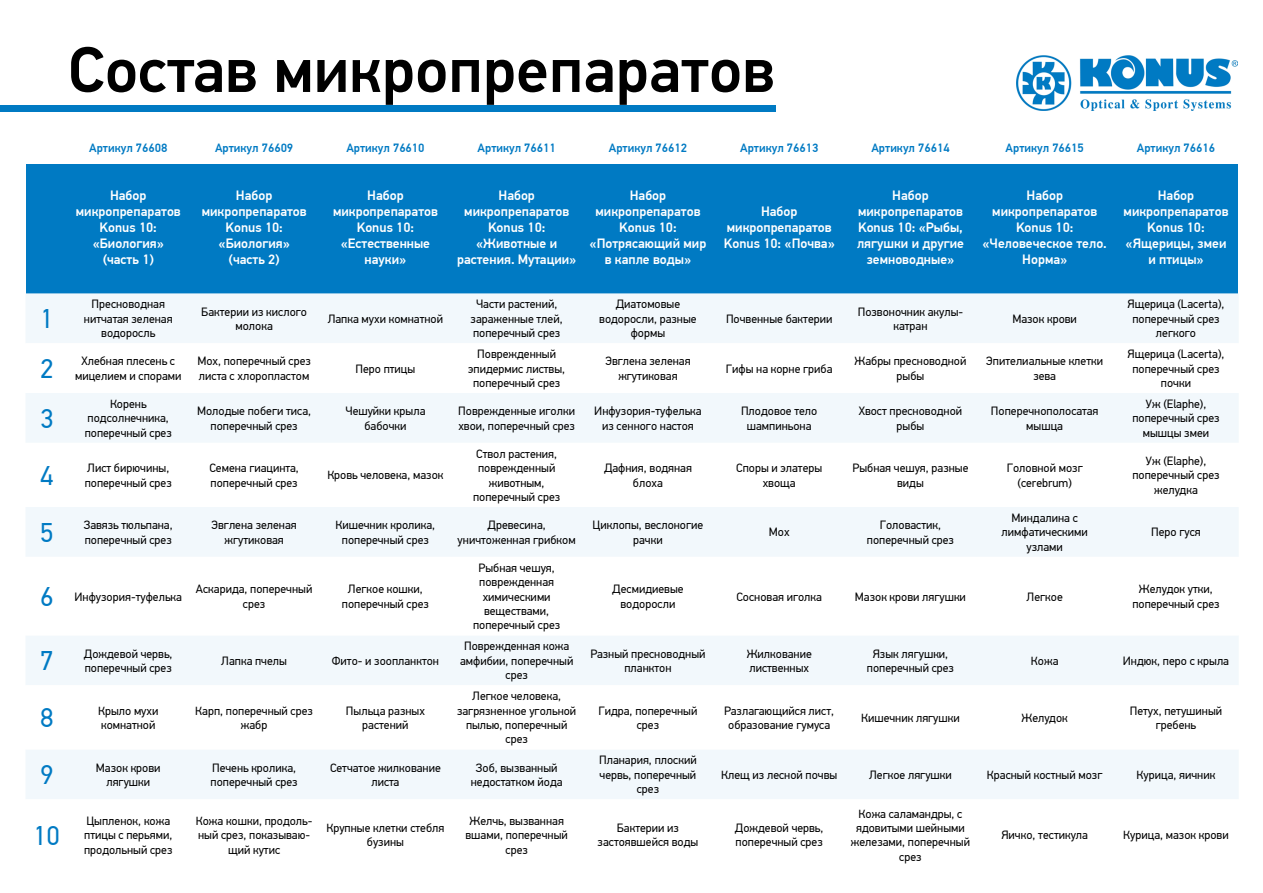
<style>
.page{position:relative;width:1263px;height:893px;background:#fff}
.page>*{position:absolute;margin:0;border:0;box-sizing:border-box;transform-origin:0 0}
.t1{font:500 64.5px "PF Din Text Pro";color:#000}
.t2{font:27px "PF Din Text Pro";color:#007ac3}
.t3{font:500 13.5px/16.2px "PF Din Text Pro";color:#fff;text-align:center}
.t4{font:12px/14.4px "PF Din Text Pro";color:#000;text-align:center}
.t5{font:500 12px "PF Din Text Pro";color:#007ac3}
</style>
<div class="page">
<div style="left:26px;top:164px;width:1211px;height:129px;background:#007ac3"></div>
<div style="left:26px;top:293px;width:1212px;height:50px;background:#f2f8fc"></div>
<svg style="left:26px;top:393px;width:1212px;height:406px"></svg>
<div style="left:0;top:105px;width:775px;height:7px;background:#007ac3"></div>
<img style="left:1016px;top:56px;width:221px;height:54px">
<h1 class="t1" style="left:68px;top:31px;width:708px">Состав микропрепаратов</h1>
<p class="t5" style="left:89px;top:141px;width:80px">Артикул 76608</p>
<p class="t5" style="left:215px;top:141px;width:80px">Артикул 76609</p>
<p class="t5" style="left:346px;top:141px;width:80px">Артикул 76610</p>
<p class="t5" style="left:478px;top:141px;width:80px">Артикул 76611</p>
<p class="t5" style="left:609px;top:141px;width:80px">Артикул 76612</p>
<p class="t5" style="left:740px;top:141px;width:80px">Артикул 76613</p>
<p class="t5" style="left:871px;top:141px;width:80px">Артикул 76614</p>
<p class="t5" style="left:1005px;top:141px;width:80px">Артикул 76615</p>
<p class="t5" style="left:1137px;top:141px;width:80px">Артикул 76616</p>
<p class="t3" style="left:76px;top:187px;width:106px">Набор микропрепаратов<br>Konus 10: «Биология» (часть 1)</p>
<p class="t3" style="left:202px;top:187px;width:106px">Набор микропрепаратов<br>Konus 10: «Биология» (часть 2)</p>
<p class="t3" style="left:333px;top:187px;width:106px">Набор микропрепаратов<br>Konus 10: «Естественные науки»</p>
<p class="t3" style="left:457px;top:187px;width:121px">Набор микропрепаратов<br>Konus 10: «Животные и растения. Мутации»</p>
<p class="t3" style="left:590px;top:187px;width:118px">Набор микропрепаратов<br>Konus 10: «Потрясающий мир в капле воды»</p>
<p class="t3" style="left:857px;top:187px;width:109px">Набор микропрепаратов<br>Konus 10: «Рыбы, лягушки и другие земноводные»</p>
<p class="t3" style="left:982px;top:187px;width:126px">Набор микропрепаратов<br>Konus 10: «Человеческое тело.<br>Норма»</p>
<p class="t3" style="left:1123px;top:187px;width:106px">Набор микропрепаратов<br>Konus 10: «Ящерицы, змеи и птицы»</p>
<p class="t3" style="left:724px;top:203px;width:112px">Набор микропрепаратов<br>Konus 10: «Почва»</p>
<h2 class="t2" style="left:41px;top:303px;width:13px">1</h2>
<p class="t4" style="left:84px;top:297px;width:90px">Пресноводная нитчатая зеленая водоросль</p>
<p class="t4" style="left:201px;top:304px;width:107px">Бактерии из кислого молока</p>
<p class="t4" style="left:328px;top:312px;width:117px">Лапка мухи комнатной</p>
<h2 class="t2" style="left:40px;top:353px;width:15px">2</h2>
<p class="t4" style="left:75px;top:354px;width:108px">Хлебная плесень с мицелием и спорами</p>
<p class="t4" style="left:197px;top:354px;width:115px;text-align:left">Мох, поперечный срез листа с хлоропластом</p>
<p class="t4" style="left:355px;top:361px;width:61px">Перо птицы</p>
<p class="t4" style="left:471px;top:297px;width:94px">Части растений, зараженные тлей, поперечный срез</p>
<p class="t4" style="left:599px;top:297px;width:99px">Диатомовые водоросли, разные формы</p>
<p class="t4" style="left:726px;top:312px;width:108px">Почвенные бактерии</p>
<p class="t4" style="left:858px;top:304px;width:107px">Позвоночник акулы&shy;катран</p>
<p class="t4" style="left:1012px;top:312px;width:66px">Мазок крови</p>
<p class="t4" style="left:1127px;top:297px;width:99px">Ящерица (Lacerta), поперечный срез легкого</p>
<p class="t4" style="left:468px;top:347px;width:99px">Поврежденный эпидермис листвы, поперечный срез</p>
<p class="t4" style="left:605px;top:354px;width:87px">Эвглена зеленая жгутиковая</p>
<p class="t4" style="left:726px;top:361px;width:108px">Гифы на корне гриба</p>
<p class="t4" style="left:854px;top:354px;width:113px">Жабры пресноводной рыбы</p>
<p class="t4" style="left:986px;top:354px;width:118px">Эпителиальные клетки зева</p>
<p class="t4" style="left:1127px;top:347px;width:99px">Ящерица (Lacerta), поперечный срез почки</p>
<h2 class="t2" style="left:40px;top:403px;width:15px">3</h2>
<p class="t4" style="left:85px;top:397px;width:89px">Корень подсолнечника, поперечный срез</p>
<p class="t4" style="left:197px;top:404px;width:116px">Молодые побеги тиса, поперечный срез</p>
<p class="t4" style="left:345px;top:404px;width:82px">Чешуйки крыла бабочки</p>
<p class="t4" style="left:458px;top:404px;width:118px;text-align:left">Поврежденные иголки хвои, поперечный срез</p>
<p class="t4" style="left:594px;top:404px;width:109px">Инфузория-туфелька из сенного настоя</p>
<p class="t4" style="left:741px;top:404px;width:78px">Плодовое тело шампиньона</p>
<p class="t4" style="left:859px;top:404px;width:105px">Хвост пресноводной рыбы</p>
<p class="t4" style="left:991px;top:404px;width:109px">Поперечнополосатая мышца</p>
<p class="t4" style="left:1132px;top:397px;width:89px">Уж (Elaphe), поперечный срез мышцы змеи</p>
<h2 class="t2" style="left:40px;top:460px;width:15px">4</h2>
<p class="t4" style="left:85px;top:461px;width:89px;text-align:left">Лист бирючины, поперечный срез</p>
<p class="t4" style="left:209px;top:461px;width:91px;text-align:left">Семена гиацинта, поперечный срез</p>
<p class="t4" style="left:327px;top:468px;width:118px">Кровь человека, мазок</p>
<p class="t4" style="left:473px;top:447px;width:89px">Ствол растения, поврежденный животным, поперечный срез</p>
<p class="t4" style="left:604px;top:461px;width:89px">Дафния, водяная блоха</p>
<p class="t4" style="left:736px;top:461px;width:88px">Споры и элатеры хвоща</p>
<p class="t4" style="left:852px;top:461px;width:117px">Рыбная чешуя, разные виды</p>
<p class="t4" style="left:1007px;top:461px;width:77px">Головной мозг (cerebrum)</p>
<p class="t4" style="left:1132px;top:454px;width:89px">Уж (Elaphe), поперечный срез желудка</p>
<h2 class="t2" style="left:40px;top:517px;width:15px">5</h2>
<p class="t4" style="left:84px;top:518px;width:90px;text-align:left">Завязь тюльпана, поперечный срез</p>
<p class="t4" style="left:212px;top:518px;width:87px">Эвглена зеленая жгутиковая</p>
<p class="t4" style="left:335px;top:518px;width:101px">Кишечник кролика, поперечный срез</p>
<p class="t4" style="left:458px;top:518px;width:120px">Древесина, уничтоженная грибком</p>
<p class="t4" style="left:593px;top:518px;width:112px">Циклопы, веслоногие рачки</p>
<p class="t4" style="left:769px;top:525px;width:22px">Мох</p>
<p class="t4" style="left:867px;top:518px;width:89px">Головастик, поперечный срез</p>
<p class="t4" style="left:1001px;top:511px;width:88px">Миндалина с лимфатическими узлами</p>
<p class="t4" style="left:1151px;top:525px;width:51px">Перо гуся</p>
<h2 class="t2" style="left:40px;top:581px;width:15px">6</h2>
<p class="t4" style="left:75px;top:589px;width:109px">Инфузория-туфелька</p>
<p class="t4" style="left:196px;top:582px;width:118px">Аскарида, поперечный срез</p>
<p class="t4" style="left:342px;top:582px;width:89px">Легкое кошки, поперечный срез</p>
<h2 class="t2" style="left:40px;top:645px;width:15px">7</h2>
<p class="t4" style="left:84px;top:646px;width:90px;text-align:left">Дождевой червь, поперечный срез</p>
<p class="t4" style="left:221px;top:654px;width:67px">Лапка пчелы</p>
<p class="t4" style="left:332px;top:654px;width:109px">Фито- и зоопланктон</p>
<h2 class="t2" style="left:40px;top:702px;width:15px">8</h2>
<p class="t4" style="left:98px;top:703px;width:62px;text-align:left">Крыло мухи комнатной</p>
<p class="t4" style="left:195px;top:703px;width:119px">Карп, поперечный срез жабр</p>
<p class="t4" style="left:346px;top:703px;width:81px">Пыльца разных растений</p>
<p class="t4" style="left:473px;top:561px;width:89px">Рыбная чешуя, поврежденная химическими веществами, поперечный срез</p>
<p class="t4" style="left:612px;top:582px;width:73px">Десмидиевые водоросли</p>
<p class="t4" style="left:736px;top:589px;width:87px">Сосновая иголка</p>
<p class="t4" style="left:855px;top:589px;width:113px">Мазок крови лягушки</p>
<p class="t4" style="left:1026px;top:589px;width:38px">Легкое</p>
<p class="t4" style="left:1132px;top:582px;width:89px">Желудок утки, поперечный срез</p>
<p class="t4" style="left:460px;top:639px;width:115px">Поврежденная кожа амфибии, поперечный срез</p>
<p class="t4" style="left:590px;top:646px;width:117px">Разный пресноводный планктон</p>
<p class="t4" style="left:747px;top:646px;width:67px;text-align:left">Жилкование лиственных</p>
<p class="t4" style="left:867px;top:646px;width:89px">Язык лягушки, поперечный срез</p>
<p class="t4" style="left:1031px;top:654px;width:29px">Кожа</p>
<p class="t4" style="left:1123px;top:654px;width:108px">Индюк, перо с крыла</p>
<p class="t4" style="left:457px;top:689px;width:121px">Легкое человека, загрязненное угольной пылью, поперечный срез</p>
<p class="t4" style="left:598px;top:703px;width:100px">Гидра, поперечный срез</p>
<p class="t4" style="left:724px;top:703px;width:111px">Разлагающийся лист, образование гумуса</p>
<p class="t4" style="left:861px;top:711px;width:100px">Кишечник лягушки</p>
<p class="t4" style="left:1021px;top:711px;width:48px">Желудок</p>
<p class="t4" style="left:1130px;top:703px;width:94px">Петух, петушиный гребень</p>
<h2 class="t2" style="left:40px;top:759px;width:14px">9</h2>
<p class="t4" style="left:96px;top:760px;width:66px">Мазок крови лягушки</p>
<p class="t4" style="left:211px;top:760px;width:89px;text-align:left">Печень кролика, поперечный срез</p>
<p class="t4" style="left:330px;top:760px;width:112px">Сетчатое жилкование листа</p>
<p class="t4" style="left:471px;top:760px;width:93px">Зоб, вызванный недостатком йода</p>
<p class="t4" style="left:599px;top:753px;width:99px">Планария, плоский червь, поперечный срез</p>
<p class="t4" style="left:721px;top:768px;width:118px">Клещ из лесной почвы</p>
<p class="t4" style="left:869px;top:768px;width:84px">Легкое лягушки</p>
<p class="t4" style="left:987px;top:768px;width:117px">Красный костный мозг</p>
<p class="t4" style="left:1136px;top:768px;width:80px">Курица, яичник</p>
<h2 class="t2" style="left:34px;top:819px;width:28px">10</h2>
<p class="t4" style="left:84px;top:813px;width:90px;text-align:left">Цыпленок, кожа птицы с перьями, продольный срез</p>
<p class="t4" style="left:196px;top:813px;width:118px">Кожа кошки, продоль&shy;ный срез, показываю&shy;щий кутис</p>
<p class="t4" style="left:326px;top:821px;width:119px">Крупные клетки стебля бузины</p>
<p class="t4" style="left:466px;top:813px;width:104px">Желчь, вызванная вшами, поперечный срез</p>
<p class="t4" style="left:598px;top:821px;width:102px">Бактерии из застоявшейся воды</p>
<p class="t4" style="left:735px;top:821px;width:90px;text-align:left">Дождевой червь, поперечный срез</p>
<p class="t4" style="left:851px;top:806px;width:121px">Кожа саламандры, с ядовитыми шейными железами, поперечный срез</p>
<p class="t4" style="left:1001px;top:828px;width:88px">Яичко, тестикула</p>
<p class="t4" style="left:1123px;top:828px;width:107px">Курица, мазок крови</p>
</div>
